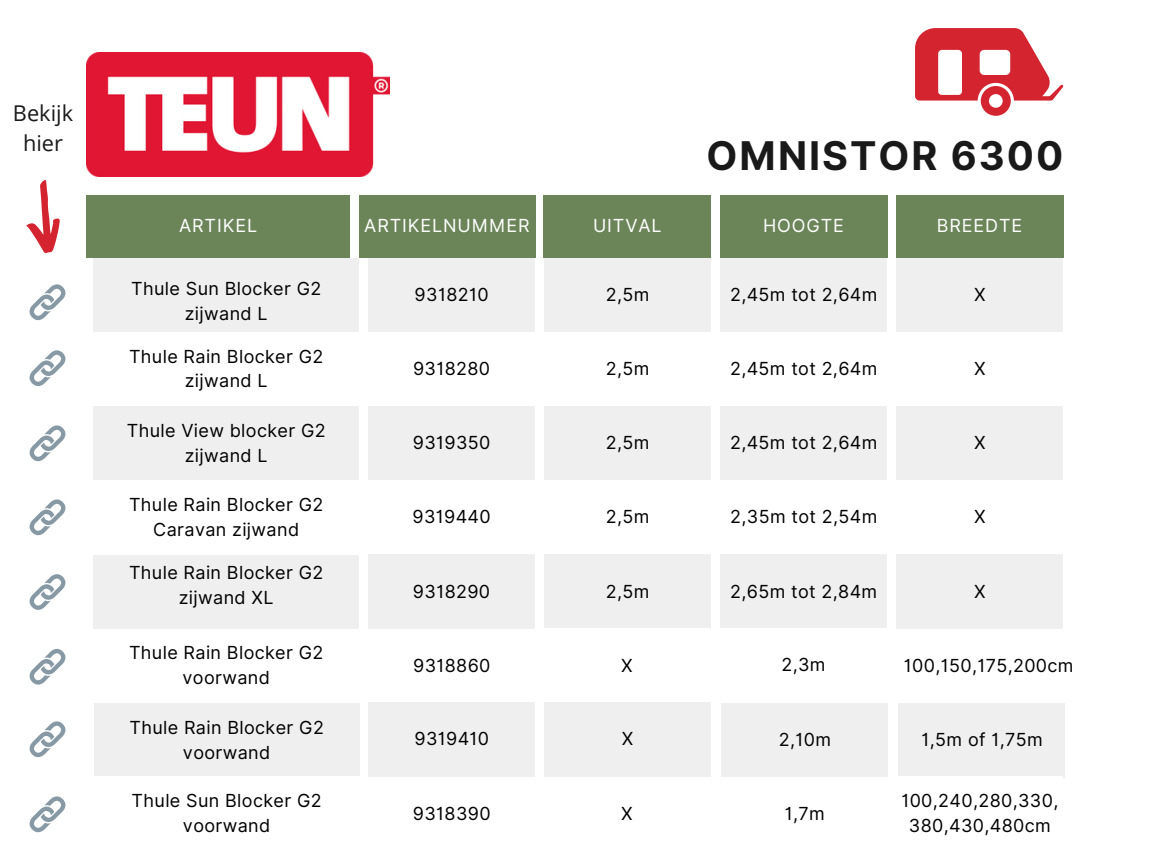
<style>
.page{position:relative;width:1152px;height:864px;background:#fff}
.page>*{position:absolute;margin:0;border:0;box-sizing:border-box;transform-origin:0 0}
.t1{font:700 39.6px "Inter";letter-spacing:.05em;color:#191919}
.t2{font:21.75px/30.3px "Open Sans";color:#191919;text-align:center}
.t3{font:18px/24.8px "Inter";letter-spacing:.02em;color:#000;text-align:center}
.t4{font:18px "Inter";letter-spacing:.05em;color:#fff}
</style>
<div class="page">
<div style="left:86px;top:195px;width:264px;height:63px;background:#6b8558"></div>
<div style="left:359px;top:195px;width:177px;height:63px;background:#6b8558"></div>
<div style="left:544px;top:195px;width:167px;height:63px;background:#6b8558"></div>
<div style="left:720px;top:195px;width:167px;height:63px;background:#6b8558"></div>
<div style="left:896px;top:195px;width:167px;height:63px;background:#6b8558"></div>
<div style="left:94px;top:258px;width:265px;height:89px;background:#efefef"></div>
<div style="left:94px;top:332px;width:265px;height:75px;background:#fff"></div>
<div style="left:94px;top:406px;width:265px;height:75px;background:#efefef"></div>
<div style="left:94px;top:555px;width:265px;height:88px;background:#efefef"></div>
<div style="left:368px;top:258px;width:167px;height:75px;background:#efefef"></div>
<div style="left:544px;top:258px;width:167px;height:75px;background:#efefef"></div>
<div style="left:368px;top:332px;width:167px;height:75px;background:#fff"></div>
<div style="left:544px;top:332px;width:167px;height:75px;background:#fff"></div>
<div style="left:368px;top:407px;width:167px;height:74px;background:#efefef"></div>
<div style="left:544px;top:407px;width:167px;height:74px;background:#efefef"></div>
<div style="left:368px;top:555px;width:167px;height:74px;background:#efefef"></div>
<div style="left:544px;top:555px;width:167px;height:74px;background:#efefef"></div>
<div style="left:720px;top:258px;width:167px;height:75px;background:#efefef"></div>
<div style="left:720px;top:332px;width:167px;height:75px;background:#fff"></div>
<div style="left:720px;top:407px;width:167px;height:74px;background:#efefef"></div>
<div style="left:720px;top:555px;width:167px;height:74px;background:#efefef"></div>
<div style="left:896px;top:258px;width:167px;height:75px;background:#efefef"></div>
<div style="left:896px;top:332px;width:167px;height:75px;background:#fff"></div>
<div style="left:896px;top:407px;width:167px;height:74px;background:#efefef"></div>
<div style="left:896px;top:555px;width:167px;height:74px;background:#efefef"></div>
<img style="left:86px;top:53px;width:303px;height:124px">
<svg style="left:915px;top:28px;width:148px;height:88px"></svg>
<div style="left:94px;top:629px;width:265px;height:74px;background:#fff"></div>
<div style="left:94px;top:703px;width:265px;height:75px;background:#efefef"></div>
<div style="left:368px;top:703px;width:167px;height:74px;background:#efefef"></div>
<div style="left:544px;top:703px;width:167px;height:74px;background:#efefef"></div>
<div style="left:721px;top:704px;width:167px;height:74px;background:#efefef"></div>
<div style="left:899px;top:704px;width:166px;height:74px;background:#efefef"></div>
<div style="left:94px;top:776px;width:265px;height:75px;background:#fff"></div>
<div style="left:721px;top:777px;width:167px;height:74px;background:#fff"></div>
<div style="left:896px;top:776px;width:167px;height:75px;background:#fff"></div>
<svg style="left:26px;top:180px;width:34px;height:73px"></svg>
<svg style="left:29px;top:284px;width:37px;height:37px"></svg>
<svg style="left:29px;top:350px;width:37px;height:36px"></svg>
<svg style="left:29px;top:425px;width:37px;height:37px"></svg>
<svg style="left:29px;top:499px;width:37px;height:37px"></svg>
<svg style="left:29px;top:574px;width:37px;height:36px"></svg>
<svg style="left:29px;top:648px;width:37px;height:37px"></svg>
<svg style="left:29px;top:721px;width:37px;height:37px"></svg>
<svg style="left:29px;top:796px;width:37px;height:37px"></svg>
<p class="t2" style="left:13px;top:97px;width:62px">Bekijk hier</p>
<h1 class="t1" style="left:707px;top:132px;width:358px">OMNISTOR 6300</h1>
<p class="t4" style="left:179px;top:215px;width:80px">ARTIKEL</p>
<p class="t4" style="left:364px;top:215px;width:167px">ARTIKELNUMMER</p>
<p class="t4" style="left:593px;top:215px;width:70px">UITVAL</p>
<p class="t4" style="left:763px;top:215px;width:82px">HOOGTE</p>
<p class="t4" style="left:937px;top:215px;width:87px">BREEDTE</p>
<p class="t3" style="left:131px;top:276px;width:192px">Thule Sun Blocker G2 zijwand L</p>
<p class="t3" style="left:129px;top:344px;width:196px">Thule Rain Blocker G2 zijwand L</p>
<p class="t3" style="left:127px;top:418px;width:201px">Thule View blocker G2 zijwand L</p>
<p class="t3" style="left:129px;top:492px;width:196px">Thule Rain Blocker G2<br>Caravan zijwand</p>
<p class="t3" style="left:129px;top:560px;width:196px">Thule Rain Blocker G2 zijwand XL</p>
<p class="t3" style="left:129px;top:640px;width:196px">Thule Rain Blocker G2 voorwand</p>
<p class="t3" style="left:129px;top:715px;width:196px">Thule Rain Blocker G2 voorwand</p>
<p class="t3" style="left:132px;top:788px;width:192px">Thule Sun Blocker G2 voorwand</p>
<p class="t3" style="left:415px;top:282px;width:75px">9318210</p>
<p class="t3" style="left:606px;top:282px;width:45px">2,5m</p>
<p class="t3" style="left:730px;top:282px;width:149px">2,45m tot 2,64m</p>
<p class="t3" style="left:974px;top:282px;width:13px">X</p>
<p class="t3" style="left:413px;top:356px;width:79px">9318280</p>
<p class="t3" style="left:606px;top:356px;width:45px">2,5m</p>
<p class="t3" style="left:730px;top:356px;width:149px">2,45m tot 2,64m</p>
<p class="t3" style="left:974px;top:356px;width:13px">X</p>
<p class="t3" style="left:413px;top:430px;width:79px">9319350</p>
<p class="t3" style="left:606px;top:430px;width:45px">2,5m</p>
<p class="t3" style="left:730px;top:430px;width:149px">2,45m tot 2,64m</p>
<p class="t3" style="left:974px;top:430px;width:13px">X</p>
<p class="t3" style="left:412px;top:505px;width:80px">9319440</p>
<p class="t3" style="left:606px;top:505px;width:45px">2,5m</p>
<p class="t3" style="left:730px;top:505px;width:149px">2,35m tot 2,54m</p>
<p class="t3" style="left:974px;top:505px;width:13px">X</p>
<p class="t3" style="left:413px;top:579px;width:79px">9318290</p>
<p class="t3" style="left:606px;top:579px;width:45px">2,5m</p>
<p class="t3" style="left:730px;top:579px;width:148px">2,65m tot 2,84m</p>
<p class="t3" style="left:974px;top:579px;width:13px">X</p>
<p class="t3" style="left:413px;top:653px;width:79px">9318860</p>
<p class="t3" style="left:621px;top:653px;width:13px">X</p>
<p class="t3" style="left:781px;top:653px;width:46px">2,3m</p>
<p class="t3" style="left:904px;top:653px;width:171px">100,150,175,200cm</p>
<p class="t3" style="left:414px;top:726px;width:76px">9319410</p>
<p class="t3" style="left:622px;top:726px;width:13px">X</p>
<p class="t3" style="left:779px;top:728px;width:54px">2,10m</p>
<p class="t3" style="left:922px;top:728px;width:123px">1,5m of 1,75m</p>
<p class="t3" style="left:413px;top:801px;width:79px">9318390</p>
<p class="t3" style="left:621px;top:801px;width:13px">X</p>
<p class="t3" style="left:785px;top:801px;width:41px">1,7m</p>
<p class="t3" style="left:901px;top:788px;width:159px">100,240,280,330,<br>380,430,480cm</p>
</div>
